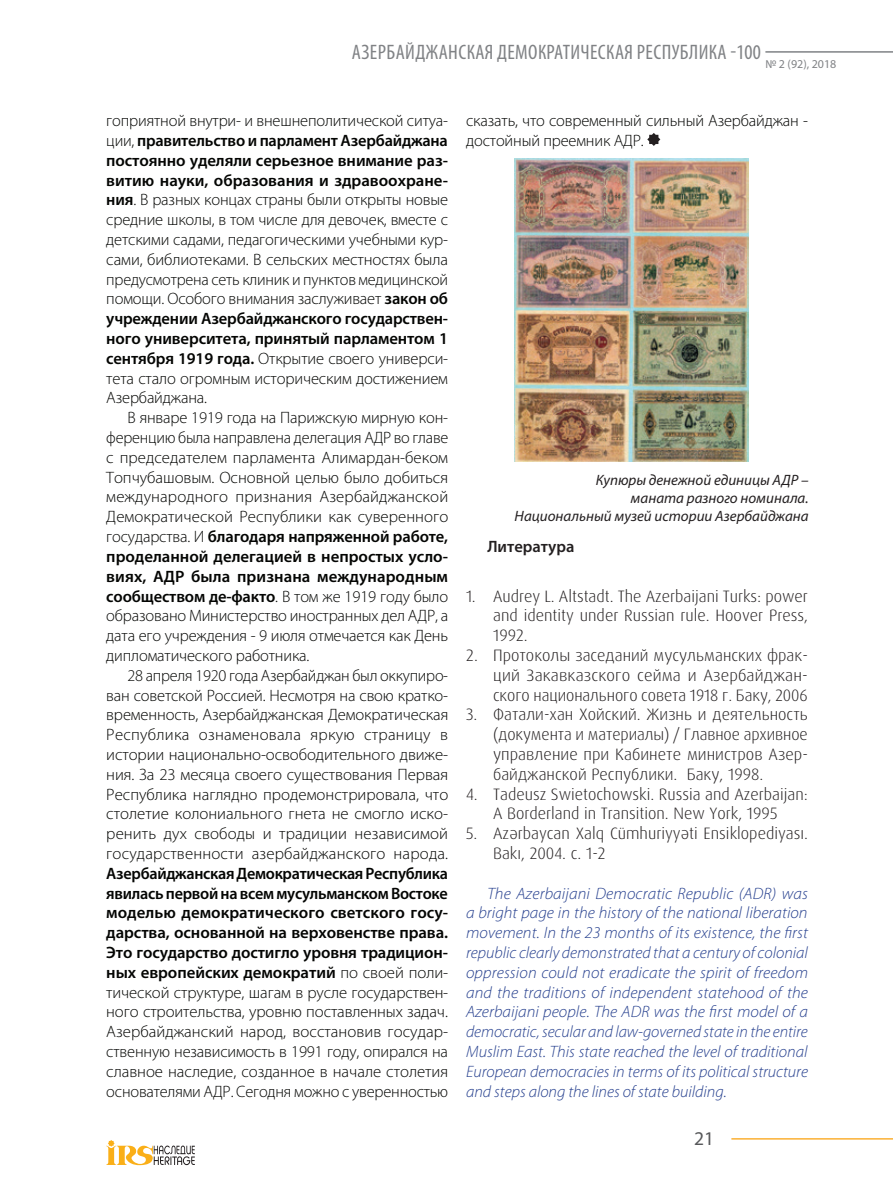
<style>
.page{position:relative;width:893px;height:1191px;background:#fff}
.page>*{position:absolute;margin:0;border:0;box-sizing:border-box;transform-origin:0 0}
.t1{font:condensed 21px "Myriad Pro";letter-spacing:.02em;color:#808285}
.t2{font:19.5px "Myriad Pro";color:#57585a}
.t3{font:300 16.5px/19.8px "Myriad Pro";letter-spacing:-.01em;color:#040503}
.t4{font:600 16.5px "Myriad Pro";letter-spacing:-.01em;color:#040503}
.t5{font:italic 300 16.5px/19.8px "Myriad Pro";color:#253f8e;text-align:justify}
.t6{font:300 16.5px/19.8px "Dax Pro";color:#231f20;text-align:justify}
.t7{font:300 16.5px "Myriad Pro";letter-spacing:.01em;color:#040503}
.t8{font:300 16.5px "Myriad Pro";letter-spacing:.015em;color:#040503}
.t9{font:600 16.5px "Myriad Pro";color:#231f20}
.t10{font:italic 15px/18px "Myriad Pro";color:#231f20;text-align:right}
.t11{font:12px "Myriad Pro";color:#808285}
.s1{font-weight:300}
.s2{font-weight:600}
</style>
<div class="page">
<hr style="left:765px;top:51px;width:128px;height:2px;background:#808285">
<hr style="left:731px;top:1138px;width:162px;height:1px;background:#fbb033">
<svg style="left:106px;top:1140px;width:89px;height:25px"></svg>
<img style="left:514px;top:159px;width:234px;height:303px">
<svg style="left:647px;top:133px;width:13px;height:13px"></svg>
<p class="t1" style="left:352px;top:39px;width:410px">АЗЕРБАЙДЖАНСКAЯ ДЕМОКРАТИЧЕСКАЯ РЕСПУБЛИКА -100</p>
<p class="t11" style="left:765px;top:56px;width:73px">№ 2 (92), 2018</p>
<p class="t3" style="left:106px;top:111px;width:343px">гоприятной внутри- и внешнеполитической ситуа-</p>
<p class="t4" style="left:106px;top:130px;width:343px"><span class="s1">ции,</span> правительство и парламент Азербайджана</p>
<p class="t4" style="left:106px;top:150px;width:343px">постоянно уделяли серьезное внимание раз-</p>
<p class="t4" style="left:106px;top:169px;width:343px">витию науки, образования и здравоохране-</p>
<p class="t3" style="left:106px;top:190px;width:343px"><span class="s2">ния</span>. В разных концах страны были открыты новые</p>
<p class="t3" style="left:106px;top:210px;width:343px">средние школы, в том числе для девочек, вместе с</p>
<p class="t3" style="left:106px;top:230px;width:343px">детскими садами, педагогическими учебными кур-</p>
<p class="t3" style="left:106px;top:250px;width:343px">сами, библиотеками. В сельских местностях была</p>
<p class="t3" style="left:106px;top:269px;width:343px">предусмотрена сеть клиник и пунктов медицинской</p>
<p class="t3" style="left:106px;top:289px;width:343px">помощи. Особого внимания заслуживает <span class="s2">закон об</span></p>
<p class="t4" style="left:106px;top:308px;width:343px">учреждении Азербайджанского государствен-</p>
<p class="t4" style="left:106px;top:328px;width:343px">ного университета, принятый парламентом 1</p>
<p class="t3" style="left:106px;top:349px;width:343px"><span class="s2">сентября 1919 года.</span> Открытие своего универси-</p>
<p class="t3" style="left:106px;top:368px;width:343px">тета стало огромным историческим достижением</p>
<p class="t3" style="left:106px;top:388px;width:102px">Азербайджана.</p>
<p class="t3" style="left:128px;top:408px;width:322px">В январе 1919 года на Парижскую мирную кон-</p>
<p class="t3" style="left:106px;top:428px;width:343px">ференцию была направлена делегация АДР во главе</p>
<p class="t3" style="left:106px;top:448px;width:343px">с председателем парламента Алимардан-беком</p>
<p class="t3" style="left:106px;top:467px;width:343px">Топчубашовым. Основной целью было добиться</p>
<p class="t3" style="left:106px;top:487px;width:343px">международного признания Азербайджанской</p>
<p class="t3" style="left:106px;top:507px;width:343px">Демократической Республики как суверенного</p>
<p class="t4" style="left:106px;top:526px;width:343px"><span class="s1">государства. И</span> благодаря напряженной работе,</p>
<p class="t4" style="left:106px;top:546px;width:343px">проделанной делегацией в непростых усло-</p>
<p class="t4" style="left:106px;top:565px;width:343px">виях, AДР была признана международным</p>
<p class="t4" style="left:106px;top:585px;width:343px">сообществом де-факто<span class="s1">. В том же 1919 году было</span></p>
<p class="t3" style="left:106px;top:606px;width:343px">образовано Министерство иностранных дел АДР, а</p>
<p class="t3" style="left:106px;top:626px;width:343px">дата его учреждения - 9 июля отмечается как День</p>
<p class="t3" style="left:106px;top:646px;width:205px">дипломатического работника.</p>
<p class="t3" style="left:128px;top:665px;width:322px">28 апреля 1920 года Азербайджан был оккупиро-</p>
<p class="t3" style="left:106px;top:685px;width:343px">ван советской Россией. Несмотря на свою кратко-</p>
<p class="t3" style="left:106px;top:705px;width:344px">временность, Азербайджанская Демократическая</p>
<p class="t8" style="left:106px;top:725px;width:343px">Республика ознаменовала яркую страницу в</p>
<p class="t3" style="left:106px;top:745px;width:343px">истории национально-освободительного движе-</p>
<p class="t3" style="left:106px;top:764px;width:343px">ния. За 23 месяца своего существования Первая</p>
<p class="t3" style="left:106px;top:784px;width:343px">Республика наглядно продемонстрировала, что</p>
<p class="t3" style="left:106px;top:804px;width:343px">столетие колониального гнета не смогло иско-</p>
<p class="t3" style="left:106px;top:824px;width:343px">ренить дух свободы и традиции независимой</p>
<p class="t7" style="left:106px;top:844px;width:343px">государственности азербайджанского народа.</p>
<p class="t4" style="left:106px;top:862px;width:343px">Азербайджанская Демократическая Республика</p>
<p class="t4" style="left:106px;top:882px;width:343px">явилась первой на всем мусульманском Востоке</p>
<p class="t4" style="left:106px;top:902px;width:343px">моделью демократического светского госу-</p>
<p class="t4" style="left:106px;top:922px;width:343px">дарства, основанной на верховенстве права.</p>
<p class="t4" style="left:106px;top:942px;width:343px">Это государство достигло уровня традицион-</p>
<p class="t4" style="left:106px;top:961px;width:343px">ных европейских демократий <span class="s1">по своей поли-</span></p>
<p class="t3" style="left:106px;top:982px;width:343px">тической структуре, шагам в русле государствен-</p>
<p class="t3" style="left:106px;top:1002px;width:343px">ного строительства, уровню поставленных задач.</p>
<p class="t3" style="left:106px;top:1022px;width:343px">Азербайджанский народ, восстановив государ-</p>
<p class="t3" style="left:106px;top:1042px;width:343px">ственную независимость в 1991 году, опирался на</p>
<p class="t3" style="left:106px;top:1061px;width:343px">славное наследие, созданное в начале столетия</p>
<p class="t3" style="left:106px;top:1081px;width:343px">основателями АДР. Сегодня можно с уверенностью</p>
<p class="t3" style="left:466px;top:111px;width:343px">сказать, что современный сильный Азербайджан - достойный преемник АДР.</p>
<p class="t10" style="left:515px;top:471px;width:296px">Купюры денежной единицы АДР –<br>манатa разного номинала.<br>Национальный музей истории Азербайджана</p>
<p class="t9" style="left:487px;top:536px;width:89px">Литература</p>
<p class="t6" style="left:493px;top:586px;width:316px;text-indent:-27px">1. Audrey L. Altstadt. The Azerbaijani Turks: power and identity under Russian rule. Hoover Press, 1992.</p>
<p class="t6" style="left:493px;top:645px;width:316px;text-indent:-27px">2. Протоколы заседаний мусульманских фрак&shy;ций Закавказского сейма и Азербайджан&shy;ского национального совета 1918 г. Баку, 2006</p>
<p class="t6" style="left:493px;top:705px;width:316px;text-indent:-27px">3. Фатали-хан Хойский. Жизнь и деятельность (документа и материалы) / Главное архивное управление при Кабинете министров Азер&shy;байджанской Республики. Баку, 1998.</p>
<p class="t6" style="left:466px;top:784px;width:343px;text-align:center">4. Tadeusz Swietochowski. Russia and Azerbaijan:<br>A Borderland in Transition. New York, 1995</p>
<p class="t6" style="left:493px;top:823px;width:317px;text-indent:-27px">5. Azərbaycan Xalq Cümhuriyyəti Ensiklopediyası.<br>Bakı, 2004. c. 1-2</p>
<p class="t5" style="left:466px;top:883px;width:343px;text-indent:21px">The Azerbaijani Democratic Republic (ADR) was a bright page in the history of the national liberation movement. In the 23 months of its existence, the first republic clearly demonstrated that a century of colonial oppression could not eradicate the spirit of freedom and the traditions of independent statehood of the Azerbaijani people. The ADR was the first model of a democratic, secular and law-governed state in the entire Muslim East. This state reached the level of traditional European democracies in terms of its political structure and steps along the lines of state building.</p>
<p class="t2" style="left:694px;top:1126px;width:22px">21</p>
</div>
